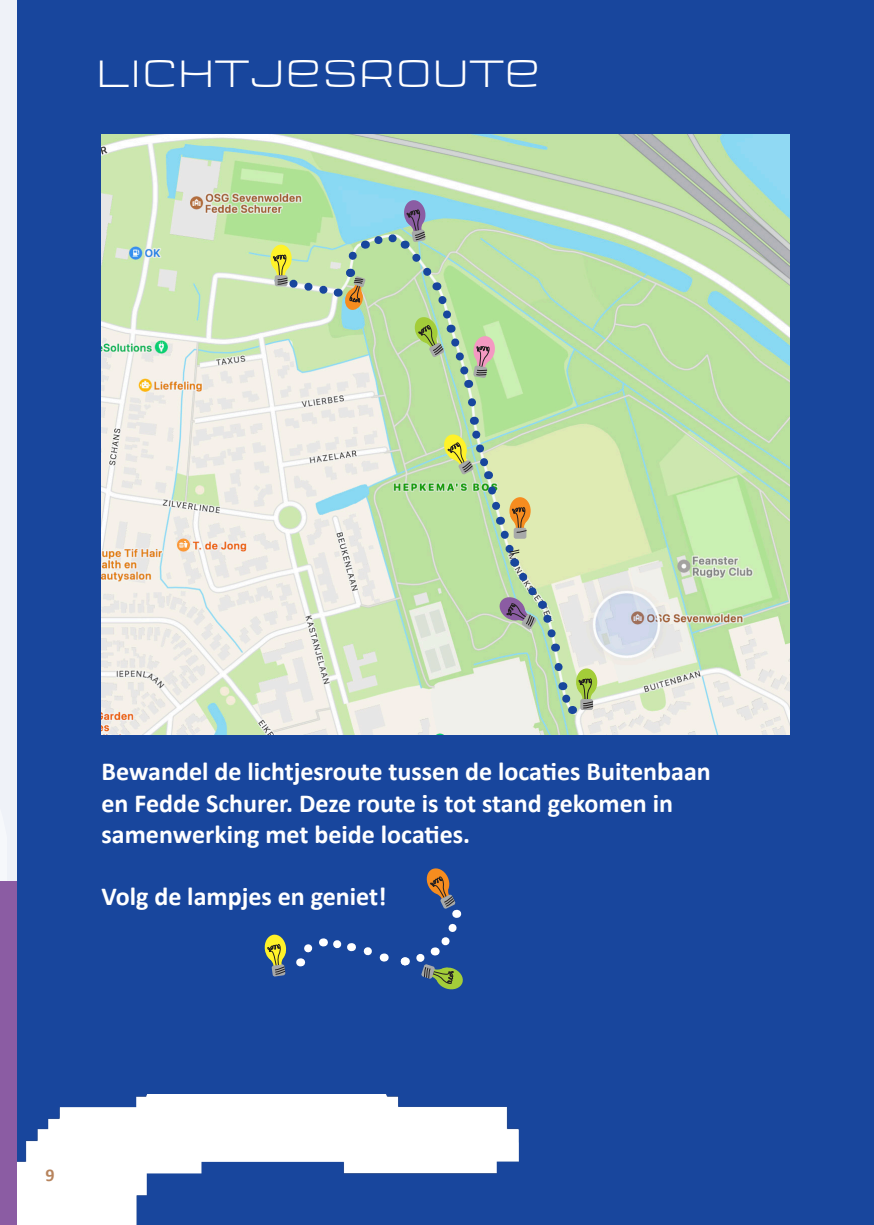
<style>
.page{position:relative;width:874px;height:1225px;background:#fff}
.page>*{position:absolute;margin:0;border:0;box-sizing:border-box;transform-origin:0 0}
.Kop{font:36px "Armchair Modern OT B Gauge";color:#fff}
.Kop-2{font:700 26px/31.2px "Calibri";color:#fff}
.Broodtekst{font:700 18px "Calibri";color:#b7845d}
</style>
<div class="page">
<div style="left:0;top:0;width:18px;height:881px;background:#eff2f8"></div>
<div style="left:0;top:881px;width:17px;height:344px;background:#8b5ca3"></div>
<div style="left:18px;top:0;width:855px;height:1225px;background:#18469d"></div>
<img style="left:101px;top:134px;width:688px;height:600px">
<svg style="left:264px;top:934px;width:22px;height:42px"></svg>
<svg style="left:296px;top:868px;width:167px;height:122px"></svg>
<svg style="left:549px;top:657px;width:48px;height:58px;background:#b1cca1"></svg>
<svg style="left:270px;top:199px;width:293px;height:452px;background:#c5dfb7"></svg>
<img style="left:18px;top:1094px;width:501px;height:131px">
<p class="Kop" style="left:96px;top:49px;width:446px">LICHTJESROUTE</p>
<p class="Kop-2" style="left:101px;top:755px;width:610px">Bewandel de lichtjesroute tussen de locaties Buitenbaan en Fedde Schurer. Deze route is tot stand gekomen in samenwerking met beide locaties.</p>
<p class="Kop-2" style="left:101px;top:880px;width:286px">Volg de lampjes en geniet!</p>
<p class="Broodtekst" style="left:45px;top:1162px;width:11px">9</p>
</div>
